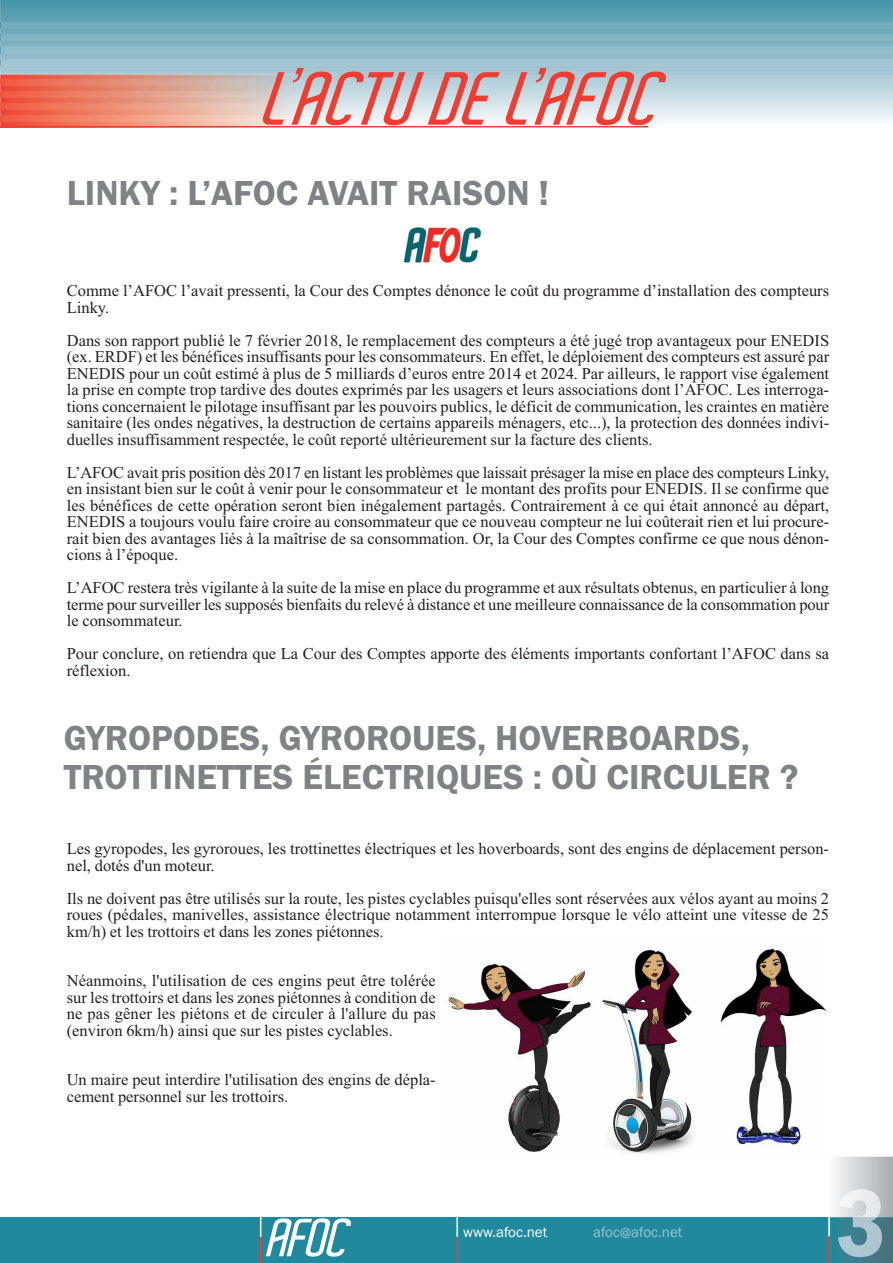
<style>
.page{position:relative;width:893px;height:1263px;background:#fff}
.page>*{position:absolute;margin:0;border:0;box-sizing:border-box;transform-origin:0 0}
.t1{font:600 36px/38.8px "Franklin Gothic";color:#808285}
.t2{font:16.5px/16.5px "Times New Roman";color:#231f20;text-align:justify}
.t3{font:15px "Franklin Gothic";color:#9cc2cf}
.t4{font:15px "Franklin Gothic";color:#fff}
</style>
<div class="page">
<div style="left:0;top:1217px;width:893px;height:46px;background:#20899e"></div>
<hr style="left:456px;top:1211px;width:2px;height:26px;background:#fff">
<hr style="left:456px;top:1237px;width:2px;height:26px;background:#ee3e34">
<hr style="left:828px;top:1211px;width:2px;height:26px;background:#fff">
<hr style="left:828px;top:1237px;width:2px;height:26px;background:#ee3e34">
<svg style="left:260px;top:1217px;width:91px;height:46px"></svg>
<img style="left:831px;top:1157px;width:62px;height:106px">
<img style="left:838px;top:1189px;width:44px;height:68px">
<img style="left:0;top:0;width:893px;height:126px">
<img style="left:0;top:75px;width:303px;height:51px">
<img style="left:0;top:80px;width:255px;height:6px">
<img style="left:0;top:92px;width:255px;height:6px">
<img style="left:0;top:104px;width:255px;height:6px">
<img style="left:0;top:116px;width:255px;height:6px">
<div style="left:1px;top:23px;width:892px;height:6px;background:#75acbc"></div>
<div style="left:1px;top:35px;width:892px;height:6px;background:#82b3c3"></div>
<div style="left:1px;top:47px;width:892px;height:6px;background:#92bcca"></div>
<div style="left:1px;top:59px;width:892px;height:6px;background:#a1c5d1"></div>
<hr style="left:0;top:126px;width:648px;height:1px;background:#ee3e34">
<svg style="left:263px;top:68px;width:403px;height:57px;background:#d5abad"></svg>
<img style="left:448px;top:948px;width:379px;height:206px">
<img style="left:404px;top:228px;width:77px;height:35px">
<h1 class="t1" style="left:67px;top:174px;width:484px">LINKY : L’AFOC AVAIT RAISON !</h1>
<p class="t2" style="left:67px;top:282px;width:764px">Comme l’AFOC l’avait pressenti, la Cour des Comptes dénonce le coût du programme d’installation des compteurs<br>Linky.</p>
<p class="t2" style="left:67px;top:332px;width:764px">Dans son rapport publié le 7 février 2018, le remplacement des compteurs a été jugé trop avantageux pour ENEDIS (ex. ERDF) et les bénéfices insuffisants pour les consommateurs. En effet, le déploiement des compteurs est assuré par ENEDIS pour un coût estimé à plus de 5 milliards d’euros entre 2014 et 2024. Par ailleurs, le rapport vise également la prise en compte trop tardive des doutes exprimés par les usagers et leurs associations dont l’AFOC. Les interroga&shy;tions concernaient le pilotage insuffisant par les pouvoirs publics, le déficit de communication, les craintes en matière sanitaire (les ondes négatives, la destruction de certains appareils ménagers, etc...), la protection des données indivi&shy;duelles insuffisamment respectée, le coût reporté ultérieurement sur la facture des clients.</p>
<p class="t2" style="left:67px;top:464px;width:764px">L’AFOC avait pris position dès 2017 en listant les problèmes que laissait présager la mise en place des compteurs Linky, en insistant bien sur le coût à venir pour le consommateur et le montant des profits pour ENEDIS. Il se confirme que les bénéfices de cette opération seront bien inégalement partagés. Contrairement à ce qui était annoncé au départ, ENEDIS a toujours voulu faire croire au consommateur que ce nouveau compteur ne lui coûterait rien et lui procure&shy;rait bien des avantages liés à la maîtrise de sa consommation. Or, la Cour des Comptes confirme ce que nous dénon&shy;cions à l’époque.</p>
<p class="t2" style="left:67px;top:579px;width:764px">L’AFOC restera très vigilante à la suite de la mise en place du programme et aux résultats obtenus, en particulier à long terme pour surveiller les supposés bienfaits du relevé à distance et une meilleure connaissance de la consommation pour le consommateur.</p>
<p class="t2" style="left:67px;top:645px;width:764px">Pour conclure, on retiendra que La Cour des Comptes apporte des éléments importants confortant l’AFOC dans sa réflexion.</p>
<h1 class="t1" style="left:64px;top:718px;width:736px">GYROPODES, GYROROUES, HOVERBOARDS,<br>TROTTINETTES ÉLECTRIQUES : OÙ CIRCULER ?</h1>
<p class="t2" style="left:67px;top:840px;width:764px">Les gyropodes, les gyroroues, les trottinettes électriques et les hoverboards, sont des engins de déplacement person&shy;nel, dotés d'un moteur.</p>
<p class="t2" style="left:67px;top:890px;width:764px">Ils ne doivent pas être utilisés sur la route, les pistes cyclables puisqu'elles sont réservées aux vélos ayant au moins 2 roues (pédales, manivelles, assistance électrique notamment interrompue lorsque le vélo atteint une vitesse de 25 km/h) et les trottoirs et dans les zones piétonnes.</p>
<p class="t2" style="left:67px;top:972px;width:371px">Néanmoins, l'utilisation de ces engins peut être tolérée sur les trottoirs et dans les zones piétonnes à condition de ne pas gêner les piétons et de circuler à l'allure du pas (environ 6km/h) ainsi que sur les pistes cyclables.</p>
<p class="t2" style="left:67px;top:1071px;width:371px">Un maire peut interdire l'utilisation des engins de dépla&shy;cement personnel sur les trottoirs.</p>
<p class="t4" style="left:463px;top:1223px;width:86px">www.afoc.net</p>
<p class="t3" style="left:593px;top:1223px;width:91px">afoc@afoc.net</p>
</div>
